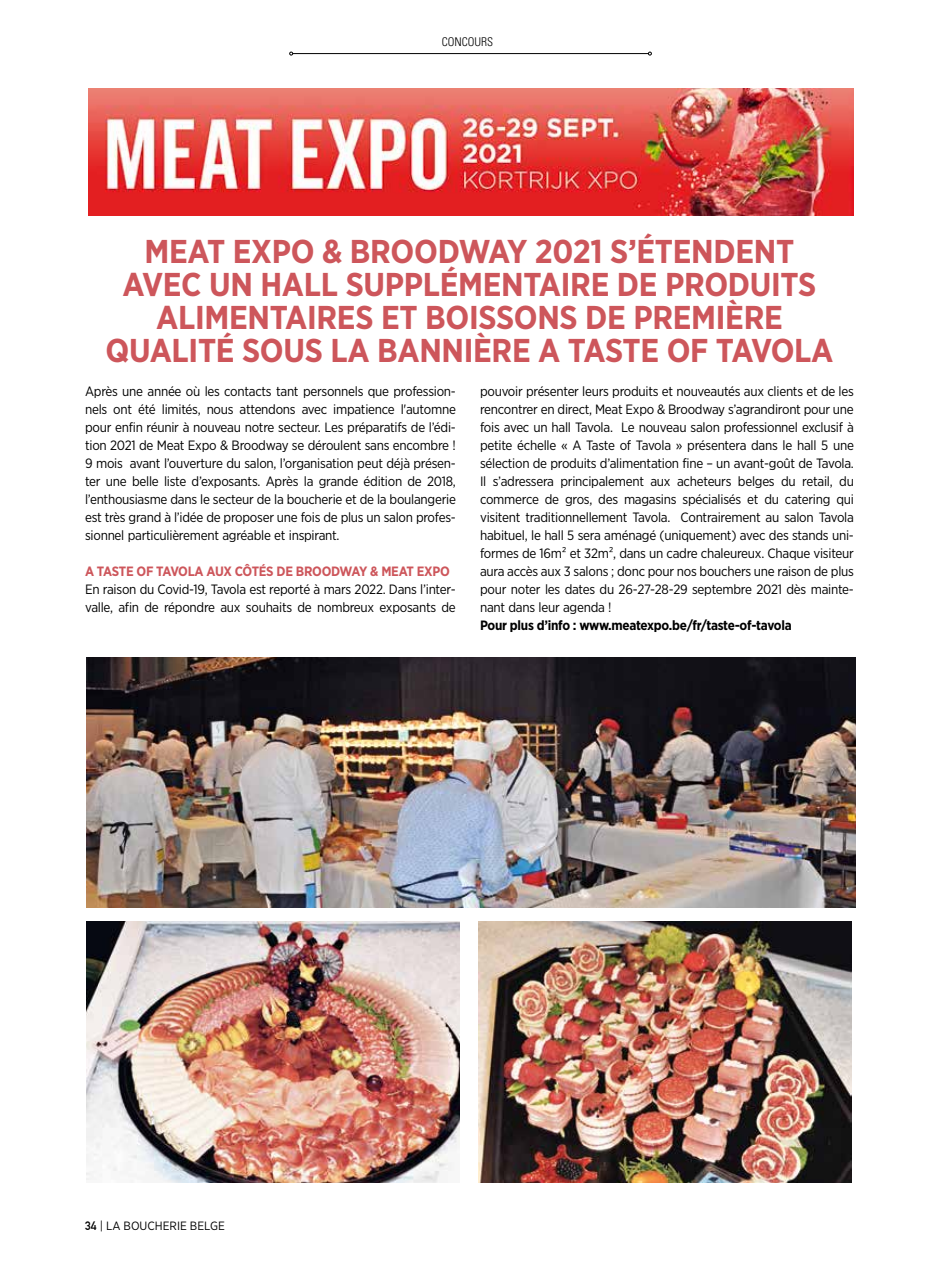
<style>
.page{position:relative;width:936px;height:1263px;background:#fff}
.page>*{position:absolute;margin:0;border:0;box-sizing:border-box;transform-origin:0 0}
.t1{font:700 33px/33px "Gotham Narrow";letter-spacing:-.01em;color:#cd565b;text-align:center}
.t2{font:13.5px/18px "Gotham Narrow";letter-spacing:-.02em;color:#000;text-align:justify}
.t3{font:700 13.5px "Gotham Narrow";letter-spacing:-.02em;color:#000}
.t4{font:700 13.5px "Gotham Narrow";letter-spacing:-.02em;color:#cd565b}
.t5{font:12px "Gotham Narrow";color:#000}
.t6{font:300 condensed 12px "Univers LT Std";color:#000}
.s1{font-family:"DIN Alternate";font-weight:700}
</style>
<div class="page">
<img style="left:478px;top:922px;width:373px;height:261px">
<img style="left:87px;top:657px;width:768px;height:251px">
<img style="left:87px;top:922px;width:372px;height:261px">
<img style="left:88px;top:88px;width:765px;height:127px">
<hr style="left:293px;top:53px;width:355px;height:1px;background:#000">
<p class="t6" style="left:441px;top:35px;width:53px">CONCOURS</p>
<h1 class="t1" style="left:105px;top:234px;width:729px">MEAT EXPO &amp; BROODWAY 2021 S’ÉTENDENT AVEC UN HALL SUPPLÉMENTAIRE DE PRODUITS ALIMENTAIRES ET BOISSONS DE PREMIÈRE QUALITÉ SOUS LA BANNIÈRE A TASTE OF TAVOLA</h1>
<p class="t2" style="left:85px;top:382px;width:372px">Après une année où les contacts tant personnels que profession&shy;nels ont été limités, nous attendons avec impatience l'automne pour enfin réunir à nouveau notre secteur. Les préparatifs de l’édi&shy;tion 2021 de Meat Expo &amp; Broodway se déroulent sans encombre !<br>9 mois avant l’ouverture du salon, l’organisation peut déjà présen&shy;ter une belle liste d’exposants. Après la grande édition de 2018, l’enthousiasme dans le secteur de la boucherie et de la boulangerie est très grand à l’idée de proposer une fois de plus un salon profes&shy;sionnel particulièrement agréable et inspirant.</p>
<p class="t4" style="left:85px;top:563px;width:366px">A TASTE OF TAVOLA AUX CÔTÉS DE BROODWAY &amp; MEAT EXPO</p>
<p class="t2" style="left:85px;top:580px;width:372px">En raison du Covid-19, Tavola est reporté à mars 2022. Dans l’inter&shy;valle, afin de répondre aux souhaits de nombreux exposants de</p>
<p class="t2" style="left:480px;top:382px;width:375px">pouvoir présenter leurs produits et nouveautés aux clients et de les rencontrer en direct, Meat Expo &amp; Broodway s’agrandiront pour une fois avec un hall Tavola. Le nouveau salon professionnel exclusif à petite échelle « A Taste of Tavola » présentera dans le hall 5 une sélection de produits d’alimentation fine – un avant-goût de Tavola.<br>Il s’adressera principalement aux acheteurs belges du retail, du commerce de gros, des magasins spécialisés et du catering qui visitent traditionnellement Tavola. Contrairement au salon Tavola habituel, le hall 5 sera aménagé (uniquement) avec des stands uni&shy;formes de 16m² et 32m², dans un cadre chaleureux. Chaque visiteur aura accès aux 3 salons ; donc pour nos bouchers une raison de plus pour noter les dates du 26-27-28-29 septembre 2021 dès mainte&shy;nant dans leur agenda !</p>
<p class="t3" style="left:480px;top:616px;width:313px">Pour plus d’info : www.meatexpo.be/fr/taste-of-tavola</p>
<p class="t5" style="left:85px;top:1218px;width:141px"><span class="s1">34</span> | LA BOUCHERIE BELGE</p>
</div>
